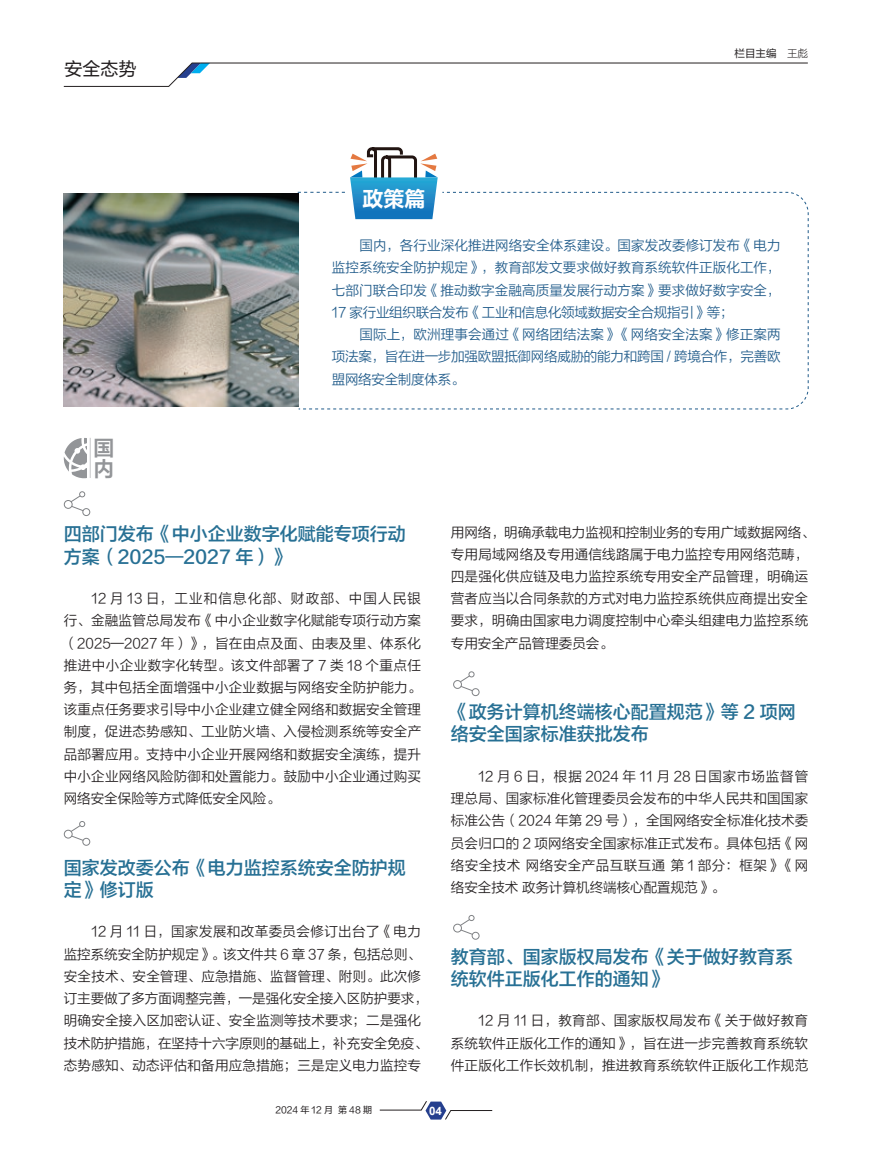
<style>
.page{position:relative;width:872px;height:1149px;background:#fff}
.page>*{position:absolute;margin:0;border:0;box-sizing:border-box;transform-origin:0 0}
.t1{font:21px "FZLTCHJW GB1 0";color:#fff}
.t2{font:20.85px/20.9px "FZLTZCHK GBK1 0";color:#939598}
.t3{font:18px/22.2px "FZLTZHK GBK1 0";color:#277094}
.t4{font:18px "FZLTHK GBK1 0";color:#231f20}
.t5{font:13.5px/22.2px "FZLTXIHK GBK1 0";letter-spacing:.02em;color:#231f20;text-align:justify}
.t6{font:13.5px/22.2px "FZLTXIHK GBK1 0";letter-spacing:-.015em;color:#205b8a;text-align:justify}
.t7{font:700 11.55px "Arial";color:#fff}
.t8{font:10.5px "FZLTHK GBK1 0";color:#231f20}
.t9{font:9px "FZLTHJW GB1 0";color:#231f20}
.s1{font-family:"FZLANTY XIANJW GB1 0"}
</style>
<div class="page">
<svg style="left:379px;top:1101px;width:113px;height:18px"></svg>
<svg style="left:63px;top:63px;width:745px;height:24px"></svg>
<img style="left:64px;top:193px;width:234px;height:213px">
<svg style="left:350px;top:147px;width:88px;height:44px"></svg>
<svg style="left:298px;top:191px;width:511px;height:218px"></svg>
<svg style="left:64px;top:438px;width:23px;height:40px"></svg>
<hr style="left:90px;top:437px;width:1px;height:41px;background:#c7c8ca">
<div style="left:64px;top:500px;width:9px;height:8px;border:1px solid #808285;border-radius:50%"></div>
<svg style="left:65px;top:491px;width:21px;height:20px"></svg>
<div style="left:83px;top:508px;width:7px;height:7px;background:#fff;border-radius:50%"></div>
<div style="left:82px;top:508px;width:8px;height:8px;border:1px solid #808285;border-radius:50%"></div>
<div style="left:64px;top:829px;width:9px;height:9px;border:1px solid #808285;border-radius:50%"></div>
<svg style="left:65px;top:821px;width:21px;height:20px"></svg>
<div style="left:83px;top:838px;width:7px;height:7px;background:#fff;border-radius:50%"></div>
<div style="left:82px;top:837px;width:8px;height:8px;border:1px solid #808285;border-radius:50%"></div>
<div style="left:453px;top:679px;width:9px;height:9px;border:1px solid #808285;border-radius:50%"></div>
<svg style="left:454px;top:671px;width:21px;height:20px"></svg>
<div style="left:472px;top:688px;width:7px;height:7px;background:#fff;border-radius:50%"></div>
<div style="left:471px;top:688px;width:8px;height:8px;border:1px solid #808285;border-radius:50%"></div>
<div style="left:453px;top:923px;width:9px;height:9px;border:1px solid #808285;border-radius:50%"></div>
<svg style="left:454px;top:915px;width:21px;height:20px"></svg>
<div style="left:472px;top:932px;width:7px;height:6px;background:#fff;border-radius:50%"></div>
<div style="left:471px;top:931px;width:8px;height:8px;border:1px solid #808285;border-radius:50%"></div>
<h3 class="t4" style="left:64px;top:59px;width:73px">安全态势</h3>
<h2 class="t2" style="left:94px;top:438px;width:21px">国内</h2>
<h1 class="t1" style="left:362px;top:187px;width:65px">政策篇</h1>
<p class="t8" style="left:734px;top:48px;width:75px">栏目主编 <span class="s1">王彪</span></p>
<p class="t6" style="left:332px;top:235px;width:450px;text-indent:28px">国内，各行业深化推进网络安全体系建设。国家发改委修订发布《电力监控系统安全防护规定》，教育部发文要求做好教育系统软件正版化工作，七部门联合印发《推动数字金融高质量发展行动方案》要求做好数字安全，17 家行业组织联合发布《工业和信息化领域数据安全合规指引》等；</p>
<p class="t6" style="left:332px;top:323px;width:450px;text-indent:28px">国际上，欧洲理事会通过《网络团结法案》《网络安全法案》修正案两项法案，旨在进一步加强欧盟抵御网络威胁的能力和跨国 / 跨境合作，完善欧盟网络安全制度体系。</p>
<h3 class="t3" style="left:64px;top:523px;width:344px">四部门发布《中小企业数字化赋能专项行动方案（2025—2027 年）》</h3>
<p class="t5" style="left:64px;top:587px;width:359px;text-indent:28px">12 月 13 日，工业和信息化部、财政部、中国人民银行、金融监管总局发布《中小企业数字化赋能专项行动方案（2025—2027 年）》，旨在由点及面、由表及里、体系化推进中小企业数字化转型。该文件部署了 7 类 18 个重点任务，其中包括全面增强中小企业数据与网络安全防护能力。该重点任务要求引导中小企业建立健全网络和数据安全管理制度，促进态势感知、工业防火墙、入侵检测系统等安全产品部署应用。支持中小企业开展网络和数据安全演练，提升中小企业网络风险防御和处置能力。鼓励中小企业通过购买网络安全保险等方式降低安全风险。</p>
<h3 class="t3" style="left:64px;top:856px;width:344px">国家发改委公布《电力监控系统安全防护规定》修订版</h3>
<p class="t5" style="left:64px;top:920px;width:365px;text-align:left;text-indent:28px">12 月 11 日，国家发展和改革委员会修订出台了《电力监控系统安全防护规定》。该文件共 6 章 37 条，包括总则、安全技术、安全管理、应急措施、监督管理、附则。此次修订主要做了多方面调整完善，一是强化安全接入区防护要求，明确安全接入区加密认证、安全监测等技术要求；二是强化技术防护措施，在坚持十六字原则的基础上，补充安全免疫、态势感知、动态评估和备用应急措施；三是定义电力监控专</p>
<p class="t5" style="left:451px;top:521px;width:365px;text-align:left">用网络，明确承载电力监视和控制业务的专用广域数据网络、专用局域网络及专用通信线路属于电力监控专用网络范畴，四是强化供应链及电力监控系统专用安全产品管理，明确运营者应当以合同条款的方式对电力监控系统供应商提出安全要求，明确由国家电力调度控制中心牵头组建电力监控系统专用安全产品管理委员会。</p>
<h3 class="t3" style="left:451px;top:701px;width:346px">《政务计算机终端核心配置规范》等 2 项网络安全国家标准获批发布</h3>
<p class="t5" style="left:451px;top:765px;width:359px;text-indent:28px">12 月 6 日，根据 2024 年 11 月 28 日国家市场监督管理总局、国家标准化管理委员会发布的中华人民共和国国家标准公告（2024 年第 29 号），全国网络安全标准化技术委员会归口的 2 项网络安全国家标准正式发布。具体包括《网络安全技术 网络安全产品互联互通 第 1 部分：框架》《网络安全技术 政务计算机终端核心配置规范》。</p>
<h3 class="t3" style="left:451px;top:945px;width:343px">教育部、国家版权局发布《关于做好教育系统软件正版化工作的通知》</h3>
<p class="t5" style="left:451px;top:1009px;width:359px;text-indent:28px">12 月 11 日，教育部、国家版权局发布《关于做好教育系统软件正版化工作的通知》，旨在进一步完善教育系统软件正版化工作长效机制，推进教育系统软件正版化工作规范</p>
<p class="t9" style="left:275px;top:1104px;width:98px">2024 年 12 月 第 48 期</p>
<p class="t7" style="left:429px;top:1102px;width:14px">04</p>
</div>
